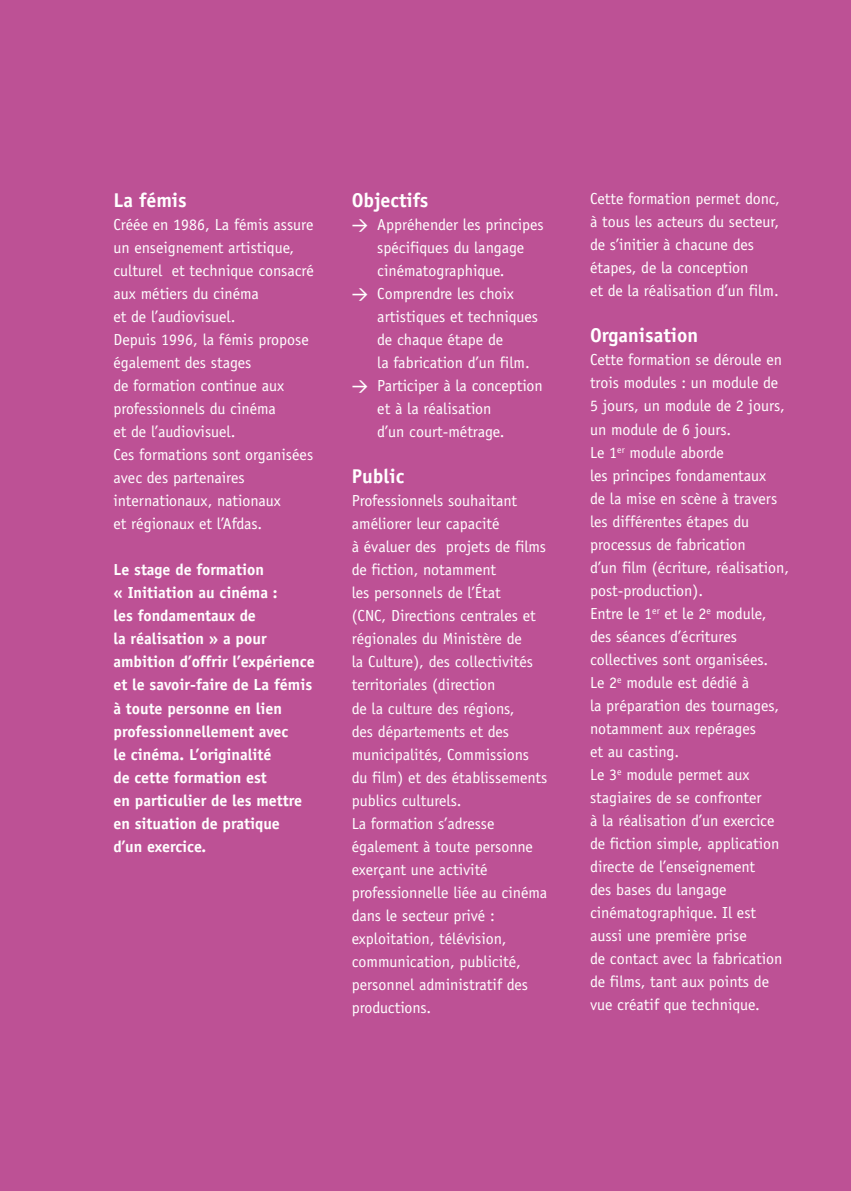
<style>
.page{position:relative;width:851px;height:1191px;background:#fff}
.page>*{position:absolute;margin:0;border:0;box-sizing:border-box;transform-origin:0 0}
.t1{font:700 20px "Officina Sans";color:#fff}
.t2{font:16px/23px "Officina Sans";color:#fff}
.t3{font:700 16px/23px "Officina Sans";color:#fff}
.s1{font-family:"DIN";font-weight:500}
</style>
<div class="page">
<div style="left:0;top:0;width:850px;height:1191px;background:#bd5195"></div>
<p class="t1" style="left:113px;top:193px;width:75px">La fémis</p>
<p class="t2" style="left:113px;top:215px;width:202px">Créée en 1986, La fémis assure un enseignement artistique, culturel et technique consacré aux métiers du cinéma<br>et de l’audiovisuel.<br>Depuis 1996, la fémis propose également des stages<br>de formation continue aux professionnels du cinéma<br>et de l’audiovisuel.<br>Ces formations sont organisées avec des partenaires internationaux, nationaux<br>et régionaux et l’Afdas.</p>
<p class="t3" style="left:113px;top:560px;width:203px">Le stage de formation<br>« Initiation au cinéma :<br>les fondamentaux de<br>la réalisation » a pour ambition d’offrir l’expérience et le savoir-faire de La fémis à toute personne en lien professionnellement avec<br>le cinéma. L’originalité<br>de cette formation est<br>en particulier de les mettre en situation de pratique<br>d’un exercice.</p>
<p class="t1" style="left:351px;top:193px;width:78px">Objectifs</p>
<p class="t2" style="left:351px;top:215px;width:193px"><span class="s1">&gt;</span> Appréhender les principes</p>
<p class="t2" style="left:377px;top:238px;width:148px">spécifiques du langage</p>
<p class="t2" style="left:377px;top:261px;width:129px">cinématographique.</p>
<p class="t2" style="left:351px;top:284px;width:164px"><span class="s1">&gt;</span> Comprendre les choix</p>
<p class="t2" style="left:377px;top:307px;width:162px">artistiques et techniques</p>
<p class="t2" style="left:377px;top:330px;width:127px">de chaque étape de</p>
<p class="t2" style="left:377px;top:353px;width:154px">la fabrication d’un film.</p>
<p class="t2" style="left:351px;top:376px;width:193px"><span class="s1">&gt;</span> Participer à la conception</p>
<p class="t2" style="left:377px;top:399px;width:116px">et à la réalisation</p>
<p class="t2" style="left:377px;top:422px;width:129px">d’un court-métrage.</p>
<p class="t1" style="left:351px;top:469px;width:54px">Public</p>
<p class="t2" style="left:351px;top:491px;width:197px">Professionnels souhaitant améliorer leur capacité<br>à évaluer des projets de films de fiction, notamment<br>les personnels de l’État<br>(CNC, Directions centrales et régionales du Ministère de<br>la Culture), des collectivités territoriales (direction<br>de la culture des régions,<br>des départements et des municipalités, Commissions du film) et des établissements publics culturels.<br>La formation s’adresse également à toute personne exerçant une activité professionnelle liée au cinéma dans le secteur privé : exploitation, télévision, communication, publicité, personnel administratif des productions.</p>
<p class="t2" style="left:590px;top:189px;width:191px">Cette formation permet donc, à tous les acteurs du secteur, de s’initier à chacune des étapes, de la conception<br>et de la réalisation d’un film.</p>
<p class="t1" style="left:590px;top:328px;width:110px">Organisation</p>
<p class="t2" style="left:590px;top:350px;width:200px">Cette formation se déroule en trois modules : un module de<br>5 jours, un module de 2 jours, un module de 6 jours.<br>Le 1<sup>er</sup> module aborde<br>les principes fondamentaux<br>de la mise en scène à travers les différentes étapes du processus de fabrication<br>d’un film (écriture, réalisation, post-production).<br>Entre le 1<sup>er</sup> et le 2<sup>e</sup> module, des séances d’écritures collectives sont organisées.<br>Le 2<sup>e</sup> module est dédié à<br>la préparation des tournages, notamment aux repérages<br>et au casting.<br>Le 3<sup>e</sup> module permet aux stagiaires de se confronter<br>à la réalisation d’un exercice de fiction simple, application directe de l’enseignement<br>des bases du langage cinématographique. Il est aussi une première prise<br>de contact avec la fabrication de films, tant aux points de vue créatif que technique.</p>
</div>
